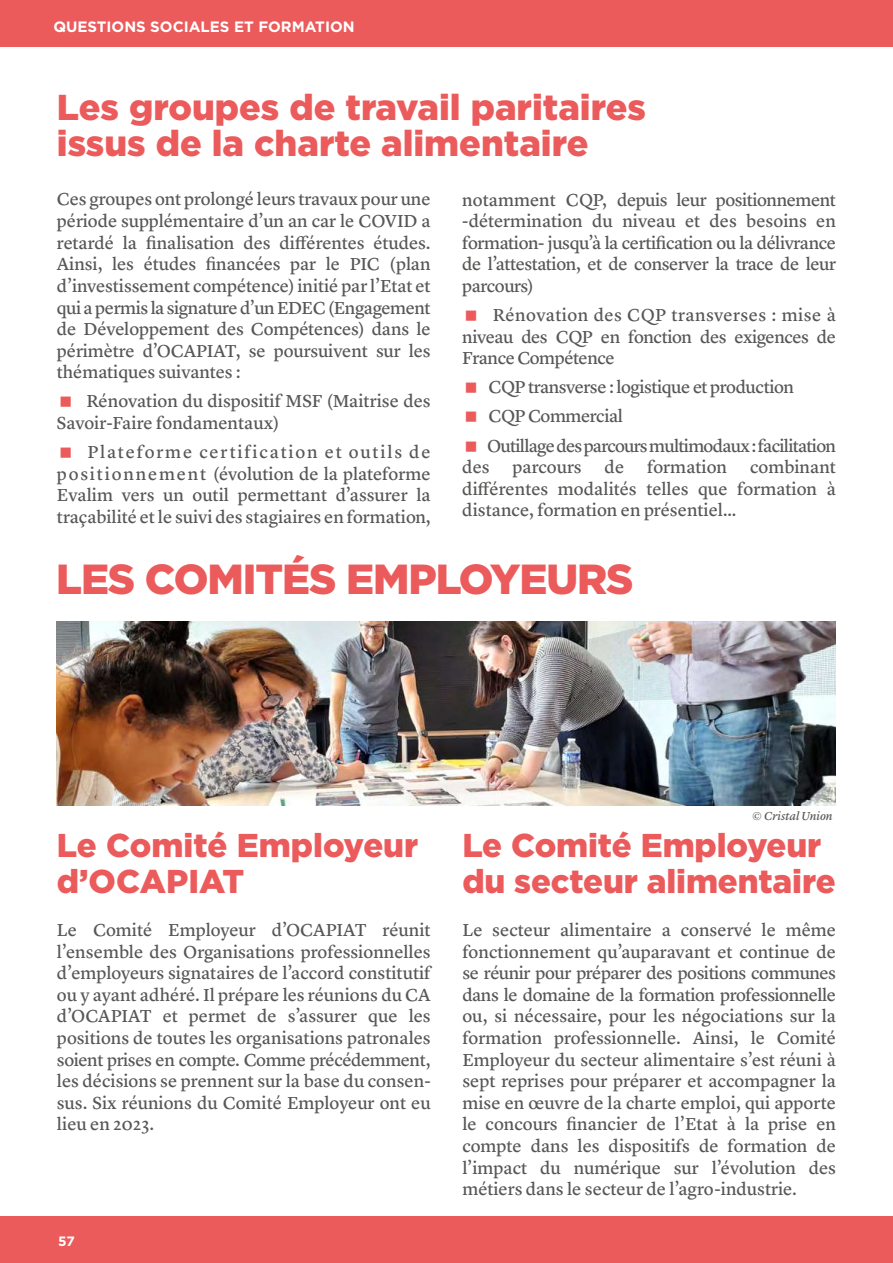
<style>
.page{position:relative;width:893px;height:1263px;background:#fff}
.page>*{position:absolute;margin:0;border:0;box-sizing:border-box;transform-origin:0 0}
.t1{font:900 42px "Gotham";letter-spacing:-.025em;color:#eb5b5c}
.t2{font:900 36px/36px "Gotham";color:#eb5b5c}
.t3{font:900 33px/36px "Gotham";letter-spacing:-.005em;color:#eb5b5c}
.t4{font:18px/21.6px "Lyon Text Regular No.2";letter-spacing:-.005em;color:#575756}
.t5{font:18px/21.6px "Lyon Text Regular No.2";letter-spacing:-.025em;color:#575756}
.t6{font:18px/29.1px "Lyon Text Regular No.2";letter-spacing:-.035em;color:#575756}
.t7{font:18px/21.6px "Lyon Text Regular No.2";letter-spacing:.09em;color:#575756;text-align:right}
.t8{font:700 15px "Gotham";color:#fff}
.t9{font:700 13.5px "Gotham";color:#fff}
.t10{font:italic 12px "Lyon Text Regular No.2";letter-spacing:-.01em;color:#575756}
</style>
<div class="page">
<div style="left:0;top:0;width:893px;height:46px;background:#eb5b5c"></div>
<div style="left:0;top:1217px;width:893px;height:46px;background:#eb5b5c"></div>
<img style="left:57px;top:621px;width:779px;height:184px">
<p class="t8" style="left:53px;top:18px;width:303px">QUESTIONS SOCIALES ET FORMATION</p>
<h2 class="t2" style="left:57px;top:89px;width:591px">Les groupes de travail paritaires issus de la charte alimentaire</h2>
<p class="t4" style="left:57px;top:187px;width:375px;text-align:right">Ces groupes ont prolongé leurs travaux pour une période supplémentaire ’d un an car le COVID a études.</p>
<p class="t4" style="left:57px;top:230px;width:59px">retardé</p>
<p class="t4" style="left:307px;top:230px;width:60px">érentes</p>
<p class="t4" style="left:157px;top:230px;width:79px">nalisation</p>
<p class="t4" style="left:280px;top:230px;width:17px">di</p>
<p class="t4" style="left:123px;top:230px;width:16px">la</p>
<p class="t4" style="left:243px;top:230px;width:29px">des</p>
<p class="t4" style="left:144px;top:252px;width:54px">études</p>
<p class="t4" style="left:216px;top:252px;width:66px">nancées</p>
<p class="t4" style="left:57px;top:252px;width:375px">Ainsi,<br>’d investissement compétence) initié par ’l Etat et qui a permis la signature ’d un EDEC (Engagement de Développement des Compétences) dans le périmètre ’d OCAPIAT, se poursuivent sur les thématiques suivantes :</p>
<p class="t4" style="left:57px;top:389px;width:375px;text-indent:30px">Rénovation du dispositifMSF (Maitrise des<br>Savoir-Faire fondamentaux(</p>
<p class="t7" style="left:57px;top:440px;width:375px">Platefo mr e ce itr ficat oi n et ou it ls de posi oit nnement (évolution de la plateforme la</p>
<p class="t4" style="left:112px;top:252px;width:23px">les</p>
<p class="t4" style="left:326px;top:252px;width:16px">le</p>
<p class="t4" style="left:389px;top:252px;width:43px">(plan</p>
<p class="t4" style="left:350px;top:252px;width:31px">PIC</p>
<p class="t4" style="left:290px;top:252px;width:27px">par</p>
<p class="t4" style="left:336px;top:483px;width:74px">’d assurer</p>
<p class="t4" style="left:57px;top:483px;width:375px">Evalim<br>traçabilité et le suivi des stagiaires en formation,</p>
<p class="t4" style="left:192px;top:483px;width:38px">outil</p>
<p class="t4" style="left:238px;top:483px;width:91px">permettant</p>
<p class="t4" style="left:122px;top:483px;width:34px">vers</p>
<p class="t4" style="left:163px;top:483px;width:22px">un</p>
<p class="t4" style="left:462px;top:187px;width:95px">notamment</p>
<p class="t4" style="left:566px;top:187px;width:43px">CQP,</p>
<p class="t4" style="left:617px;top:187px;width:52px">depuis</p>
<p class="t4" style="left:677px;top:187px;width:32px">leur</p>
<p class="t5" style="left:716px;top:187px;width:122px">positionnement</p>
<p class="t4" style="left:462px;top:209px;width:122px">-détermination</p>
<p class="t4" style="left:592px;top:209px;width:22px">du</p>
<p class="t4" style="left:622px;top:209px;width:55px">niveau</p>
<p class="t4" style="left:685px;top:209px;width:17px">et</p>
<p class="t4" style="left:710px;top:209px;width:29px">des</p>
<p class="t4" style="left:746px;top:209px;width:62px">besoins</p>
<p class="t4" style="left:816px;top:209px;width:21px">en</p>
<p class="t5" style="left:462px;top:230px;width:375px">formation- jusqu l aà’ certi<br>de ’l attestation, et de conserver la trace de leur parcours(</p>
<p class="t4" style="left:462px;top:303px;width:375px;text-align:justify;text-indent:31px">Rénovation des CQP transverses : mise à niveau des CQP en fonction des exigences de France Compétence</p>
<p class="t6" style="left:487px;top:371px;width:350px">CQP transverse : logistique et production<br>CQP Commercial<br>Outillagedesparcoursmultimodaux:facilitation</p>
<p class="t4" style="left:750px;top:455px;width:88px">combinant</p>
<p class="t5" style="left:666px;top:230px;width:171px">cation ou la délivrance</p>
<p class="t4" style="left:647px;top:455px;width:81px">formation</p>
<p class="t4" style="left:462px;top:455px;width:29px">des</p>
<p class="t4" style="left:605px;top:455px;width:21px">de</p>
<p class="t4" style="left:512px;top:455px;width:71px">parcours</p>
<p class="t4" style="left:490px;top:476px;width:60px">érentes</p>
<p class="t4" style="left:558px;top:476px;width:80px">modalités</p>
<p class="t4" style="left:462px;top:476px;width:275px">di<br>distance, formation en présentiel...</p>
<p class="t4" style="left:737px;top:476px;width:81px">formation</p>
<p class="t4" style="left:646px;top:476px;width:44px">telles</p>
<p class="t4" style="left:698px;top:476px;width:31px">que</p>
<p class="t4" style="left:827px;top:476px;width:11px">à</p>
<h1 class="t1" style="left:56px;top:555px;width:579px">LES COMITÉS EMPLOYEURS</h1>
<p class="t10" style="left:752px;top:807px;width:82px">© Cristal Union</p>
<h3 class="t3" style="left:57px;top:826px;width:363px">Le Comité Employeur d’OCAPIAT</h3>
<p class="t4" style="left:383px;top:918px;width:50px">réunit</p>
<p class="t4" style="left:272px;top:918px;width:96px">’d OCAPIAT</p>
<p class="t4" style="left:93px;top:918px;width:61px">Comité</p>
<p class="t4" style="left:168px;top:918px;width:89px">Employeur</p>
<p class="t4" style="left:57px;top:918px;width:22px">Le</p>
<p class="t4" style="left:57px;top:939px;width:375px">’l ensemble des Organisations professionnelles</p>
<p class="t4" style="left:57px;top:961px;width:377px">’d employeurs signataires de ’l accord constitutif</p>
<p class="t4" style="left:57px;top:982px;width:375px">ou y ayant adhéré Il. prépare les réunions du CA</p>
<p class="t4" style="left:409px;top:1004px;width:23px">les</p>
<p class="t4" style="left:57px;top:1004px;width:375px">’d OCAPIAT<br>positions de toutes les organisations patronales soient prises en compte. Comme précédemment,</p>
<p class="t4" style="left:57px;top:1090px;width:375px">sus. Six réunions du Comité Employeur ont eu</p>
<p class="t4" style="left:288px;top:1004px;width:71px">’s assurer</p>
<p class="t4" style="left:257px;top:1004px;width:21px">de</p>
<p class="t4" style="left:163px;top:1004px;width:17px">et</p>
<p class="t4" style="left:189px;top:1004px;width:59px">permet</p>
<p class="t4" style="left:368px;top:1004px;width:31px">que</p>
<p class="t4" style="left:57px;top:1069px;width:375px">les décisions se prennent sur la base du consen-</p>
<p class="t4" style="left:57px;top:1112px;width:99px">lieu en 2023.</p>
<p class="t9" style="left:58px;top:1233px;width:18px">57</p>
<h3 class="t3" style="left:462px;top:826px;width:375px">Le Comité Employeur du secteur alimentaire</h3>
<p class="t4" style="left:786px;top:918px;width:52px">même</p>
<p class="t4" style="left:681px;top:918px;width:73px">conservé</p>
<p class="t4" style="left:560px;top:918px;width:93px">alimentaire</p>
<p class="t4" style="left:762px;top:918px;width:16px">le</p>
<p class="t4" style="left:462px;top:918px;width:22px">Le</p>
<p class="t4" style="left:462px;top:939px;width:375px">fonctionnement qu’auparavant et continue de</p>
<p class="t5" style="left:462px;top:961px;width:375px">se réunir pour préparer des positions communes</p>
<p class="t5" style="left:462px;top:982px;width:375px">dans le domaine de la formation professionnelle</p>
<p class="t4" style="left:462px;top:1004px;width:375px">ou, si nécessaire, pour les négociations sur la</p>
<p class="t4" style="left:777px;top:1026px;width:61px">Comité</p>
<p class="t4" style="left:492px;top:918px;width:60px">secteur</p>
<p class="t4" style="left:662px;top:918px;width:11px">a</p>
<p class="t4" style="left:462px;top:1026px;width:81px">formation</p>
<p class="t4" style="left:462px;top:1047px;width:375px">Employeur du secteur alimentaire ’s est réuni à</p>
<p class="t4" style="left:462px;top:1069px;width:375px">sept reprises pour préparer et accompagner la</p>
<p class="t4" style="left:462px;top:1090px;width:375px">mise en œuvre de la charte emploi, qui apporte</p>
<p class="t4" style="left:816px;top:1112px;width:21px">en</p>
<p class="t4" style="left:554px;top:1026px;width:128px">professionnelle.</p>
<p class="t4" style="left:693px;top:1026px;width:48px">Ainsi,</p>
<p class="t4" style="left:751px;top:1026px;width:16px">le</p>
<p class="t4" style="left:675px;top:1112px;width:44px">’l Etat</p>
<p class="t4" style="left:727px;top:1112px;width:11px">à</p>
<p class="t4" style="left:577px;top:1112px;width:62px">nancier</p>
<p class="t4" style="left:768px;top:1112px;width:41px">prise</p>
<p class="t4" style="left:462px;top:1112px;width:16px">le</p>
<p class="t4" style="left:646px;top:1112px;width:21px">de</p>
<p class="t4" style="left:745px;top:1112px;width:16px">la</p>
<p class="t4" style="left:486px;top:1112px;width:74px">concours</p>
<p class="t4" style="left:462px;top:1134px;width:61px">compte</p>
<p class="t4" style="left:531px;top:1134px;width:39px">dans</p>
<p class="t4" style="left:578px;top:1134px;width:23px">les</p>
<p class="t4" style="left:608px;top:1134px;width:83px">dispositifs</p>
<p class="t4" style="left:699px;top:1134px;width:21px">de</p>
<p class="t4" style="left:728px;top:1134px;width:81px">formation</p>
<p class="t4" style="left:816px;top:1134px;width:21px">de</p>
<p class="t4" style="left:462px;top:1155px;width:336px">’l impact<br>métiers dans le secteur de ’l agro-industrie.</p>
<p class="t4" style="left:712px;top:1155px;width:86px">’l évolution</p>
<p class="t4" style="left:574px;top:1155px;width:89px">numérique</p>
<p class="t4" style="left:540px;top:1155px;width:22px">du</p>
<p class="t4" style="left:674px;top:1155px;width:26px">sur</p>
<p class="t4" style="left:809px;top:1155px;width:29px">des</p>
</div>
